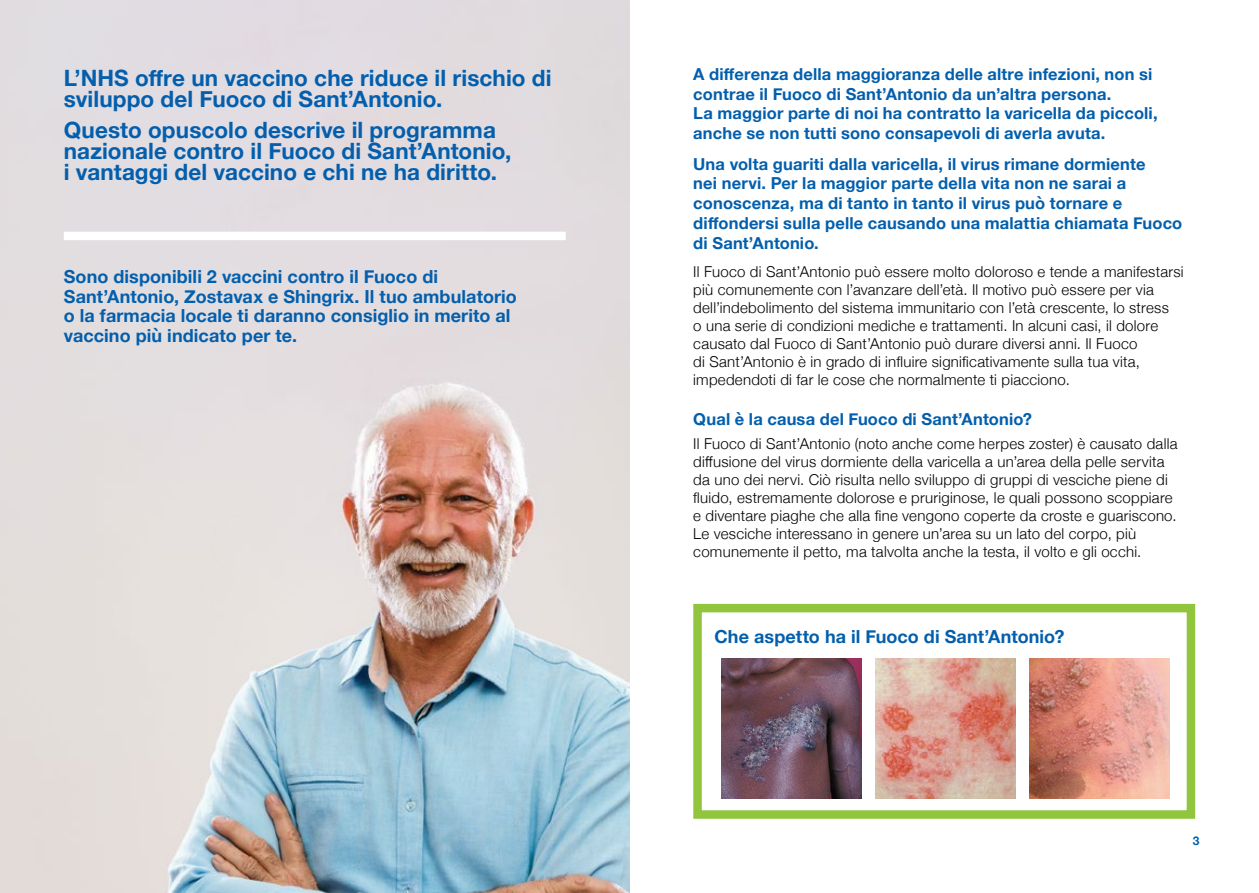
<style>
.page{position:relative;width:1259px;height:893px;background:#fff}
.page>*{position:absolute;margin:0;border:0;box-sizing:border-box;transform-origin:0 0}
.t1{font:700 22.5px/21px "Helvetica Neue";letter-spacing:.005em;color:#035fad}
.t2{font:700 18px/19.5px "Helvetica Neue";letter-spacing:.005em;color:#035fad}
.t3{font:700 16.5px/19.8px "Helvetica Neue";letter-spacing:.01em;color:#035fad}
.Body{font:300 15px/18px "Helvetica Neue";letter-spacing:.02em;color:#000}
.t4{font:700 12px "Helvetica Neue";color:#035fad}
</style>
<div class="page">
<img style="left:0;top:0;width:629px;height:893px">
<div style="left:64px;top:232px;width:502px;height:8px;background:#fff"></div>
<div style="left:693px;top:604px;width:502px;height:215px;border:9px solid #90c53d"></div>
<img style="left:721px;top:658px;width:140px;height:140px">
<img style="left:875px;top:658px;width:140px;height:140px">
<img style="left:1029px;top:658px;width:140px;height:140px">
<p class="t1" style="left:64px;top:68px;width:489px">L’NHS offre un vaccino che riduce il rischio di sviluppo del Fuoco di Sant’Antonio.</p>
<p class="t1" style="left:64px;top:120px;width:449px">Questo opuscolo descrive il programma nazionale contro il Fuoco di Sant’Antonio, i vantaggi del vaccino e chi ne ha diritto.</p>
<p class="t2" style="left:64px;top:268px;width:455px">Sono disponibili 2 vaccini contro il Fuoco di Sant’Antonio, Zostavax e Shingrix. Il tuo ambulatorio o la farmacia locale ti daranno consiglio in merito al vaccino più indicato per te.</p>
<p class="t3" style="left:693px;top:65px;width:466px">A differenza della maggioranza delle altre infezioni, non si contrae il Fuoco di Sant’Antonio da un’altra persona.<br>La maggior parte di noi ha contratto la varicella da piccoli, anche se non tutti sono consapevoli di averla avuta.</p>
<p class="t3" style="left:693px;top:154px;width:490px">Una volta guariti dalla varicella, il virus rimane dormiente<br>nei nervi. Per la maggior parte della vita non ne sarai a conoscenza, ma di tanto in tanto il virus può tornare e diffondersi sulla pelle causando una malattia chiamata Fuoco di Sant’Antonio.</p>
<p class="Body" style="left:693px;top:262px;width:492px">Il Fuoco di Sant’Antonio può essere molto doloroso e tende a manifestarsi più comunemente con l’avanzare dell’età. Il motivo può essere per via dell’indebolimento del sistema immunitario con l’età crescente, lo stress<br>o una serie di condizioni mediche e trattamenti. In alcuni casi, il dolore causato dal Fuoco di Sant’Antonio può durare diversi anni. Il Fuoco<br>di Sant’Antonio è in grado di influire significativamente sulla tua vita, impedendoti di far le cose che normalmente ti piacciono.</p>
<p class="t3" style="left:693px;top:410px;width:340px">Qual è la causa del Fuoco di Sant’Antonio?</p>
<p class="Body" style="left:693px;top:433px;width:486px">Il Fuoco di Sant’Antonio (noto anche come herpes zoster) è causato dalla diffusione del virus dormiente della varicella a un’area della pelle servita da uno dei nervi. Ciò risulta nello sviluppo di gruppi di vesciche piene di fluido, estremamente dolorose e pruriginose, le quali possono scoppiare e diventare piaghe che alla fine vengono coperte da croste e guariscono.<br>Le vesciche interessano in genere un’area su un lato del corpo, più comunemente il petto, ma talvolta anche la testa, il volto e gli occhi.</p>
<p class="t2" style="left:714px;top:627px;width:351px">Che aspetto ha il Fuoco di Sant’Antonio?</p>
<p class="t4" style="left:1192px;top:831px;width:8px">3</p>
</div>
